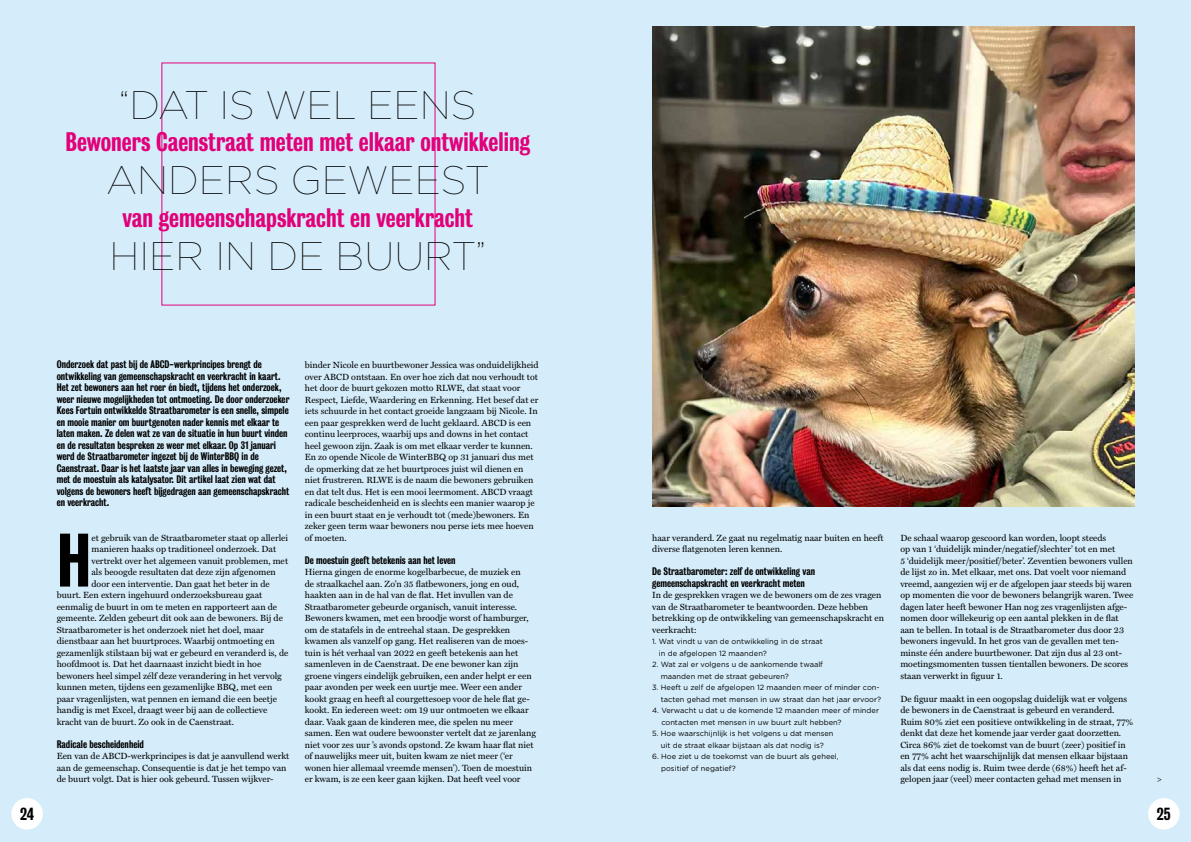
<style>
.page{position:relative;width:1191px;height:842px;background:#d5edfa}
.page>*{position:absolute;margin:0;border:0;box-sizing:border-box;transform-origin:0 0}
.t1{font:500 68.9px "Bureau Grot Cond";color:#000}
.t2{font:100 39.8px/75.7px "Gotham";color:#000;text-align:center}
.t3{font:500 24.5px "Bureau Grot Cond";color:#e2007a}
.t4{font:500 16px "Bureau Grot Cond";color:#000}
.t5{font:500 10px/11.5px "Bureau Grot Cond";color:#000}
.t6{font:9px/11.5px "Miller Text";color:#000}
.t7{font:7.5px/11.5px "Gotham";color:#000}
</style>
<div class="page">
<img style="left:652px;top:27px;width:482px;height:479px">
<div style="left:11px;top:798px;width:32px;height:32px;background:#fff;border-radius:50%"></div>
<div style="left:1148px;top:798px;width:31px;height:32px;background:#fff;border-radius:50%"></div>
<h2 class="t2" style="left:107px;top:65px;width:384px">“DAT IS WEL EENS<br>ANDERS GEWEEST<br>H IER IN DE BUURT”</h2>
<h3 class="t3" style="left:66px;top:128px;width:466px">Bewoners Caenstraat meten met elkaar ontwikkeling</h3>
<h3 class="t3" style="left:122px;top:203px;width:352px">van gemeenschapskracht en veerkracht</h3>
<p class="t5" style="left:57px;top:359px;width:234px">Onderzoek dat past bij de ABCD-werkprincipes brengt de ontwikkeling van gemeenschapskracht en veerkracht in kaart.<br>Het zet bewoners aan het roer én biedt, tijdens het onderzoek, weer nieuwe mogelijkheden tot ontmoeting. De door onderzoeker Kees Fortuin ontwikkelde Straatbarometer is een snelle, simpele en mooie manier om buurtgenoten nader kennis met elkaar te laten maken. Ze delen wat ze van de situatie in hun buurt vinden en de resultaten bespreken ze weer met elkaar. Op 31 januari werd de Straatbarometer ingezet bij de WinterBBQ in de Caenstraat. Daar is het laatste jaar van alles in beweging gezet, met de moestuin als katalysator. Dit artikel laat zien wat dat volgens de bewoners heeft bijgedragen aan gemeenschapskracht en veerkracht.</p>
<h1 class="t1" style="left:57px;top:520px;width:36px">H</h1>
<p class="t6" style="left:91px;top:532px;width:198px">et gebruik van de Straatbarometer staat op allerlei</p>
<p class="t6" style="left:91px;top:543px;width:186px">manieren haaks op traditioneel onderzoek. Dat</p>
<p class="t6" style="left:91px;top:555px;width:198px">vertrekt over het algemeen vanuit problemen, met</p>
<p class="t6" style="left:91px;top:566px;width:186px">als beoogde resultaten dat deze zijn afgenomen</p>
<p class="t6" style="left:91px;top:578px;width:180px">door een interventie. Dan gaat het beter in de</p>
<p class="t6" style="left:57px;top:589px;width:207px">buurt. Een extern ingehuurd onderzoeksbureau gaat</p>
<p class="t6" style="left:57px;top:601px;width:222px">eenmalig de buurt in om te meten en rapporteert aan de</p>
<p class="t6" style="left:57px;top:612px;width:228px">gemeente. Zelden gebeurt dit ook aan de bewoners. Bij de</p>
<p class="t6" style="left:57px;top:624px;width:209px">Straatbarometer is het onderzoek niet het doel, maar</p>
<p class="t6" style="left:57px;top:635px;width:220px">dienstbaar aan het buurtproces. Waarbij ontmoeting en</p>
<p class="t6" style="left:57px;top:647px;width:233px">gezamenlijk stilstaan bij wat er gebeurd en veranderd is, de</p>
<p class="t6" style="left:57px;top:658px;width:206px">hoofdmoot is. Dat het daarnaast inzicht biedt in hoe</p>
<p class="t6" style="left:57px;top:670px;width:227px">bewoners heel simpel zélf deze verandering in het vervolg</p>
<p class="t6" style="left:57px;top:681px;width:217px">kunnen meten, tijdens een gezamenlijke BBQ, met een</p>
<p class="t6" style="left:57px;top:693px;width:222px">paar vragenlijsten, wat pennen en iemand die een beetje</p>
<p class="t6" style="left:57px;top:704px;width:212px">handig is met Excel, draagt weer bij aan de collectieve</p>
<p class="t6" style="left:57px;top:716px;width:179px">kracht van de buurt. Zo ook in de Caenstraat.</p>
<p class="t5" style="left:57px;top:738px;width:89px">Radicale bescheidenheid</p>
<p class="t6" style="left:57px;top:750px;width:234px">Een van de ABCD-werkprincipes is dat je aanvullend werkt aan de gemeenschap. Consequentie is dat je het tempo van de buurt volgt. Dat is hier ook gebeurd. Tussen wijkver-</p>
<p class="t6" style="left:305px;top:359px;width:235px">binder Nicole en buurtbewoner Jessica was onduidelijkheid over ABCD ontstaan. En over hoe zich dat nou verhoudt tot het door de buurt gekozen motto RLWE, dat staat voor Respect, Liefde, Waardering en Erkenning. Het besef dat er iets schuurde in het contact groeide langzaam bij Nicole. In een paar gesprekken werd de lucht geklaard. ABCD is een continu leerproces, waarbij ups and downs in het contact heel gewoon zijn. Zaak is om met elkaar verder te kunnen.<br>En zo opende Nicole de WinterBBQ op 31 januari dus met de opmerking dat ze het buurtproces juist wil dienen en niet frustreren. RLWE is de naam die bewoners gebruiken en dat telt dus. Het is een mooi leermoment. ABCD vraagt radicale bescheidenheid en is slechts een manier waarop je in een buurt staat en je verhoudt tot (mede)bewoners. En zeker geen term waar bewoners nou perse iets mee hoeven of moeten.</p>
<p class="t5" style="left:305px;top:554px;width:152px">De moestuin geeft betekenis aan het leven</p>
<p class="t6" style="left:305px;top:566px;width:233px">Hierna gingen de enorme kogelbarbecue, de muziek en<br>de straalkachel aan. Zo’n 35 flatbewoners, jong en oud, haakten aan in de hal van de flat. Het invullen van de Straatbarometer gebeurde organisch, vanuit interesse.<br>Bewoners kwamen, met een broodje worst of hamburger, om de statafels in de entreehal staan. De gesprekken kwamen als vanzelf op gang. Het realiseren van de moes&shy;tuin is hét verhaal van 2022 en geeft betekenis aan het samenleven in de Caenstraat. De ene bewoner kan zijn groene vingers eindelijk gebruiken, een ander helpt er een paar avonden per week een uurtje mee. Weer een ander kookt graag en heeft al courgettesoep voor de hele flat ge&shy;kookt. En iedereen weet: om 19 uur ontmoeten we elkaar daar. Vaak gaan de kinderen mee, die spelen nu meer samen. Een wat oudere bewoonster vertelt dat ze jarenlang niet voor zes uur ’s avonds opstond. Ze kwam haar flat niet of nauwelijks meer uit, buiten kwam ze niet meer (‘er wonen hier allemaal vreemde mensen’). Toen de moestuin er kwam, is ze een keer gaan kijken. Dat heeft veel voor</p>
<p class="t6" style="left:652px;top:532px;width:233px">haar veranderd. Ze gaat nu regelmatig naar buiten en heeft diverse flatgenoten leren kennen.</p>
<p class="t5" style="left:652px;top:566px;width:164px">De Straatbarometer: zelf de ontwikkeling van gemeenschapskracht en veerkracht meten</p>
<p class="t6" style="left:652px;top:589px;width:233px">In de gesprekken vragen we de bewoners om de zes vragen van de Straatbarometer te beantwoorden. Deze hebben betrekking op de ontwikkeling van gemeenschapskracht en veerkracht:</p>
<p class="t7" style="left:659px;top:635px;width:165px;text-indent:-7px">1. Wat vindt u van de ontwikkeling in de straat in de afgelopen 12 maanden?</p>
<p class="t7" style="left:661px;top:658px;width:164px;text-indent:-9px">2. Wat zal er volgens u de aankomende twaalf maanden met de straat gebeuren?</p>
<p class="t7" style="left:661px;top:681px;width:222px;text-indent:-9px">3. Heeft u zelf de afgelopen 12 maanden meer of minder con&shy;tacten gehad met mensen in uw straat dan het jaar ervoor?</p>
<p class="t7" style="left:661px;top:704px;width:219px;text-indent:-9px">4. Verwacht u dat u de komende 12 maanden meer of minder contacten met mensen in uw buurt zult hebben?</p>
<p class="t7" style="left:652px;top:727px;width:183px;text-align:center">5. Hoe waarschijnlijk is het volgens u dat mensen uit de straat elkaar bijstaan als dat nodig is?</p>
<p class="t7" style="left:661px;top:750px;width:179px;text-indent:-9px">6. Hoe ziet u de toekomst van de buurt als geheel, positief of negatief?</p>
<p class="t6" style="left:900px;top:532px;width:234px">De schaal waarop gescoord kan worden, loopt steeds<br>op van 1 ‘duidelijk minder/negatief/slechter’ tot en met<br>5 ‘duidelijk meer/positief/beter’. Zeventien bewoners vullen de lijst zo in. Met elkaar, met ons. Dat voelt voor niemand vreemd, aangezien wij er de afgelopen jaar steeds bij waren op momenten die voor de bewoners belangrijk waren. Twee dagen later heeft bewoner Han nog zes vragenlijsten afge&shy;nomen door willekeurig op een aantal plekken in de flat aan te bellen. In totaal is de Straatbarometer dus door 23 bewoners ingevuld. In het gros van de gevallen met ten&shy;minste één andere buurtbewoner. Dat zijn dus al 23 ont&shy;moetingsmomenten tussen tientallen bewoners. De scores staan verwerkt in figuur 1.</p>
<p class="t6" style="left:900px;top:693px;width:235px">De figuur maakt in een oogopslag duidelijk wat er volgens de bewoners in de Caenstraat is gebeurd en veranderd.<br>Ruim 80% ziet een positieve ontwikkeling in de straat, 77% denkt dat deze het komende jaar verder gaat doorzetten.<br>Circa 86% ziet de toekomst van de buurt (zeer) positief in en 77% acht het waarschijnlijk dat mensen elkaar bijstaan als dat eens nodig is. Ruim twee derde (68%) heeft het af&shy;gelopen jaar (veel) meer contacten gehad met mensen in</p>
<p class="t6" style="left:1157px;top:773px;width:7px">&gt;</p>
<h3 class="t4" style="left:20px;top:805px;width:15px">24</h3>
<h3 class="t4" style="left:1157px;top:805px;width:15px">25</h3>
</div>
